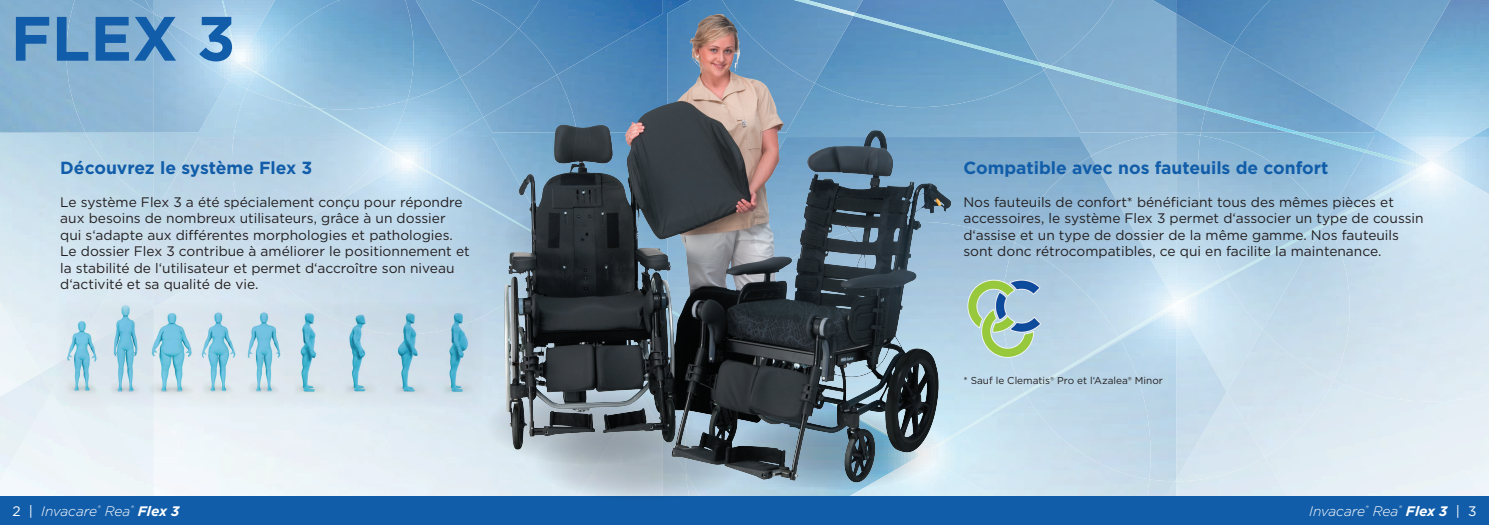
<style>
.page{position:relative;width:1489px;height:525px;background:#fff}
.page>*{position:absolute;margin:0;border:0;box-sizing:border-box;transform-origin:0 0}
.titel{font:700 62.5px "Gotham";color:#115da9}
.fließtext{font:700 17.5px "Gotham";color:#115da9}
.fließtext-2{font:13.75px/16.5px "Gotham";color:#231f20}
.t1{font:italic 300 13.75px "Gotham";color:#fff}
.fließtext-3{font:10px "Gotham";color:#231f20}
.s1{font-weight:400;font-style:normal}
.s2{font-weight:700}
</style>
<div class="page">
<img style="left:1174px;top:481px;width:1px;height:15px">
<img style="left:1175px;top:481px;width:89px;height:15px">
<img style="left:1176px;top:132px;width:24px;height:2px">
<img style="left:579px;top:206px;width:88px;height:144px">
<img style="left:667px;top:107px;width:508px;height:138px">
<img style="left:0;top:285px;width:41px;height:117px">
<img style="left:154px;top:247px;width:485px;height:249px">
<img style="left:73px;top:214px;width:81px;height:88px">
<img style="left:1149px;top:481px;width:25px;height:15px">
<img style="left:662px;top:318px;width:23px;height:89px">
<img style="left:639px;top:350px;width:23px;height:45px">
<img style="left:682px;top:137px;width:408px;height:179px">
<img style="left:546px;top:0;width:116px;height:29px">
<img style="left:667px;top:0;width:147px;height:132px">
<img style="left:1175px;top:46px;width:31px;height:86px">
<img style="left:1175px;top:0;width:57px;height:46px">
<img style="left:1043px;top:0;width:132px;height:132px">
<img style="left:814px;top:66px;width:229px;height:41px">
<img style="left:715px;top:0;width:138px;height:83px">
<div style="left:868px;top:0;width:129px;height:13px;background:#5e91c2"></div>
<img style="left:855px;top:0;width:13px;height:13px">
<div style="left:997px;top:0;width:123px;height:65px;background:#7daacd"></div>
<img style="left:518px;top:0;width:28px;height:29px">
<img style="left:1000px;top:454px;width:149px;height:42px">
<img style="left:685px;top:338px;width:96px;height:158px">
<img style="left:781px;top:455px;width:280px;height:41px">
<img style="left:717px;top:222px;width:297px;height:115px">
<img style="left:154px;top:89px;width:79px;height:118px">
<img style="left:85px;top:132px;width:69px;height:72px">
<img style="left:158px;top:137px;width:74px;height:90px">
<img style="left:154px;top:80px;width:75px;height:52px">
<img style="left:66px;top:0;width:88px;height:132px">
<img style="left:229px;top:73px;width:18px;height:16px">
<img style="left:154px;top:62px;width:84px;height:18px">
<img style="left:139px;top:0;width:15px;height:13px">
<img style="left:154px;top:0;width:65px;height:62px">
<img style="left:239px;top:0;width:17px;height:62px">
<img style="left:1176px;top:316px;width:50px;height:163px">
<img style="left:1177px;top:304px;width:49px;height:87px">
<img style="left:1120px;top:339px;width:55px;height:142px">
<img style="left:1120px;top:338px;width:55px;height:1px">
<img style="left:1226px;top:329px;width:107px;height:128px">
<img style="left:1090px;top:134px;width:110px;height:142px">
<img style="left:1175px;top:134px;width:1px;height:168px">
<img style="left:1014px;top:156px;width:161px;height:146px">
<img style="left:1025px;top:339px;width:125px;height:140px">
<img style="left:1002px;top:243px;width:116px;height:93px">
<img style="left:256px;top:161px;width:300px;height:173px">
<div style="left:233px;top:89px;width:83px;height:48px;background:#aed0e6"></div>
<img style="left:232px;top:137px;width:153px;height:90px">
<img style="left:247px;top:73px;width:8px;height:35px">
<img style="left:483px;top:132px;width:96px;height:83px">
<img style="left:407px;top:100px;width:76px;height:37px">
<img style="left:449px;top:137px;width:104px;height:23px">
<img style="left:392px;top:137px;width:57px;height:23px">
<img style="left:483px;top:117px;width:71px;height:15px">
<img style="left:460px;top:29px;width:94px;height:88px">
<img style="left:413px;top:77px;width:47px;height:23px">
<img style="left:413px;top:0;width:105px;height:77px">
<img style="left:369px;top:109px;width:38px;height:28px">
<img style="left:386px;top:137px;width:6px;height:10px">
<img style="left:256px;top:0;width:157px;height:109px">
<img style="left:1366px;top:132px;width:9px;height:5px">
<img style="left:1375px;top:0;width:113px;height:137px">
<img style="left:1366px;top:137px;width:23px;height:13px">
<img style="left:1389px;top:137px;width:82px;height:23px">
<img style="left:1206px;top:46px;width:169px;height:86px">
<img style="left:1232px;top:0;width:224px;height:129px">
<img style="left:1225px;top:279px;width:37px;height:50px">
<img style="left:1262px;top:224px;width:87px;height:156px">
<img style="left:1325px;top:152px;width:39px;height:68px">
<img style="left:1200px;top:110px;width:5px;height:22px">
<img style="left:1197px;top:135px;width:128px;height:141px">
<img style="left:1288px;top:221px;width:36px;height:21px">
<img style="left:591px;top:245px;width:91px;height:73px">
<img style="left:556px;top:255px;width:35px;height:9px">
<img style="left:681px;top:316px;width:36px;height:22px">
<img style="left:718px;top:337px;width:307px;height:117px">
<img style="left:1175px;top:276px;width:50px;height:28px">
<img style="left:1118px;top:302px;width:57px;height:36px">
<img style="left:1024px;top:336px;width:95px;height:58px">
<img style="left:1175px;top:99px;width:31px;height:11px">
<img style="left:1047px;top:65px;width:128px;height:37px">
<img style="left:853px;top:13px;width:188px;height:53px">
<img style="left:754px;top:0;width:101px;height:16px">
<svg style="left:1039px;top:62px;width:11px;height:8px"></svg>
<img style="left:239px;top:62px;width:17px;height:11px">
<img style="left:219px;top:0;width:20px;height:63px">
<img style="left:385px;top:148px;width:17px;height:13px">
<img style="left:407px;top:160px;width:148px;height:85px">
<img style="left:386px;top:147px;width:23px;height:13px">
<img style="left:316px;top:108px;width:1px;height:29px">
<img style="left:317px;top:108px;width:52px;height:29px">
<img style="left:367px;top:137px;width:19px;height:11px">
<img style="left:256px;top:72px;width:63px;height:36px">
<img style="left:1289px;top:132px;width:77px;height:20px">
<img style="left:1364px;top:150px;width:58px;height:15px">
<img style="left:1327px;top:165px;width:106px;height:59px">
<img style="left:1205px;top:107px;width:95px;height:25px">
<img style="left:1224px;top:242px;width:64px;height:37px">
<img style="left:1229px;top:224px;width:94px;height:52px">
<svg style="left:1320px;top:220px;width:8px;height:8px"></svg>
<div style="left:0;top:496px;width:1488px;height:28px;background:#115da9"></div>
<svg style="left:534px;top:422px;width:210px;height:79px;background:#99a9b5"></svg>
<svg style="left:730px;top:410px;width:210px;height:79px;background:#6b828f"></svg>
<svg style="left:485px;top:385px;width:211px;height:79px;background:#7d878e"></svg>
<svg style="left:506px;top:335px;width:103px;height:51px;background:#363b3f"></svg>
<svg style="left:511px;top:262px;width:117px;height:62px;background:#282d32"></svg>
<svg style="left:503px;top:212px;width:103px;height:50px;background:#424d55"></svg>
<img style="left:57px;top:302px;width:426px;height:105px">
<img style="left:554px;top:14px;width:161px;height:192px">
<img style="left:956px;top:270px;width:95px;height:95px">
<p class="titel" style="left:11px;top:-3px;width:226px">FLEX 3</p>
<p class="fließtext" style="left:60px;top:156px;width:253px">Découvrez le système Flex 3</p>
<p class="fließtext-2" style="left:60px;top:193px;width:411px">Le système Flex 3 a été spécialement conçu pour répondre aux besoins de nombreux utilisateurs, grâce à un dossier qui s‘adapte aux différentes morphologies et pathologies.<br>Le dossier Flex 3 contribue à améliorer le positionnement et la stabilité de l‘utilisateur et permet d‘accroître son niveau d‘activité et sa qualité de vie.</p>
<p class="fließtext" style="left:963px;top:156px;width:366px">Compatible avec nos fauteuils de confort</p>
<p class="fließtext-2" style="left:963px;top:193px;width:462px">Nos fauteuils de confort* bénéficiant tous des mêmes pièces et accessoires, le système Flex 3 permet d‘associer un type de coussin d‘assise et un type de dossier de la même gamme. Nos fauteuils sont donc rétrocompatibles, ce qui en facilite la maintenance.</p>
<p class="fließtext-3" style="left:963px;top:374px;width:201px">* Sauf le Clematis® Pro et l‘Azalea® Minor</p>
<p class="t1" style="left:12px;top:501px;width:168px"><span class="s1">2 |</span> Invacare<sup>®</sup> Rea<sup>®</sup> <span class="s2">Flex 3</span></p>
<p class="t1" style="left:1309px;top:501px;width:169px">Invacare<sup>®</sup> Rea<sup>®</sup> <span class="s2">Flex 3</span> <span class="s1">| 3</span></p>
</div>
